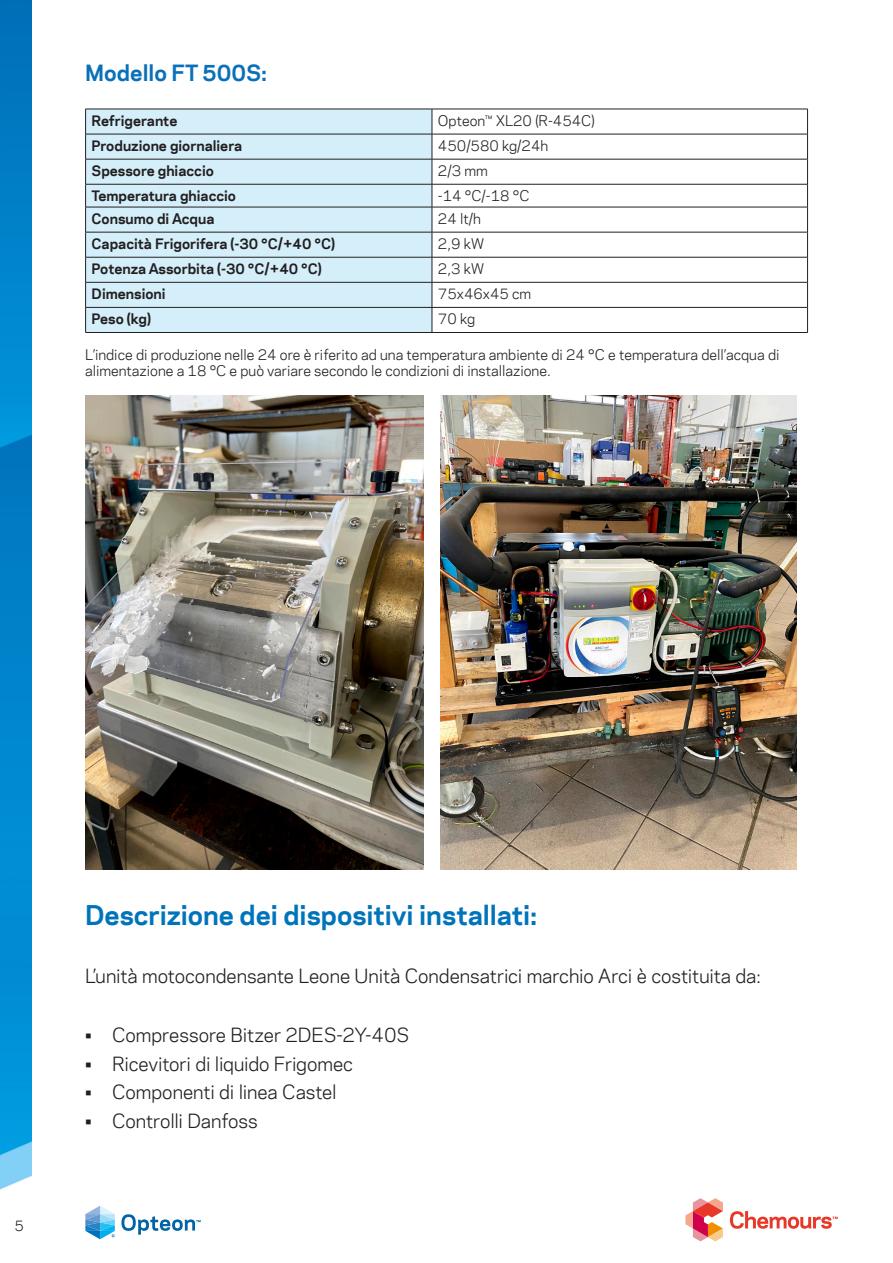
<style>
.page{position:relative;width:893px;height:1263px;background:#fff}
.page>*{position:absolute;margin:0;border:0;box-sizing:border-box;transform-origin:0 0}
.Chemours_Paragraph{font:700 25.5px "Chemours Sans";letter-spacing:-.005em;color:#0074bb}
.Table_header{font:700 21px "Chemours Sans";color:#0970b9}
.Chemours_Paragraph-2{font:18px "Chemours Sans";letter-spacing:-.005em;color:#231f20}
.Table_text_small{font:13.5px/16.2px "Chemours Sans";color:#231f20}
.Table_text_small-2{font:700 13.5px "Chemours Sans";color:#231f20}
.Page_number{font:13.5px "Chemours Sans";color:#231f20}
</style>
<div class="page">
<svg style="left:121px;top:1214px;width:80px;height:21px"></svg>
<svg style="left:85px;top:1206px;width:30px;height:33px"></svg>
<svg style="left:685px;top:1198px;width:38px;height:43px"></svg>
<svg style="left:730px;top:1211px;width:108px;height:18px"></svg>
<img style="left:0;top:0;width:32px;height:1190px">
<img style="left:85px;top:395px;width:338px;height:474px">
<img style="left:441px;top:395px;width:356px;height:474px">
<div style="left:86px;top:110px;width:346px;height:222px;background:#d4eff9"></div>
<hr style="left:85px;top:109px;width:347px;height:1px;background:#231f20">
<hr style="left:432px;top:109px;width:376px;height:1px;background:#231f20">
<hr style="left:85px;top:134px;width:347px;height:1px;background:#231f20">
<hr style="left:432px;top:134px;width:376px;height:1px;background:#231f20">
<hr style="left:85px;top:159px;width:347px;height:1px;background:#231f20">
<hr style="left:432px;top:159px;width:376px;height:1px;background:#231f20">
<hr style="left:85px;top:184px;width:347px;height:1px;background:#231f20">
<hr style="left:432px;top:184px;width:376px;height:1px;background:#231f20">
<hr style="left:85px;top:207px;width:347px;height:1px;background:#231f20">
<hr style="left:432px;top:207px;width:376px;height:1px;background:#231f20">
<hr style="left:85px;top:232px;width:347px;height:1px;background:#231f20">
<hr style="left:432px;top:232px;width:376px;height:1px;background:#231f20">
<hr style="left:85px;top:257px;width:347px;height:1px;background:#231f20">
<hr style="left:432px;top:257px;width:376px;height:1px;background:#231f20">
<hr style="left:85px;top:282px;width:347px;height:1px;background:#231f20">
<hr style="left:432px;top:282px;width:376px;height:1px;background:#231f20">
<hr style="left:85px;top:307px;width:347px;height:1px;background:#231f20">
<svg style="left:85px;top:109px;width:1px;height:223px"></svg>
<hr style="left:432px;top:307px;width:376px;height:1px;background:#231f20">
<svg style="left:432px;top:109px;width:1px;height:223px"></svg>
<svg style="left:807px;top:109px;width:1px;height:223px"></svg>
<hr style="left:85px;top:332px;width:347px;height:1px;background:#231f20">
<hr style="left:432px;top:332px;width:376px;height:1px;background:#231f20">
<p class="Table_header" style="left:85px;top:57px;width:183px">Modello FT 500S:</p>
<p class="Table_text_small-2" style="left:92px;top:110px;width:87px">Refrigerante</p>
<p class="Table_text_small" style="left:438px;top:112px;width:158px">Opteon™ XL20 (R-454C)</p>
<p class="Table_text_small-2" style="left:92px;top:135px;width:152px">Produzione giornaliera</p>
<p class="Table_text_small" style="left:438px;top:137px;width:112px">450/580 kg/24h</p>
<p class="Table_text_small-2" style="left:92px;top:161px;width:124px">Spessore ghiaccio</p>
<p class="Table_text_small" style="left:438px;top:162px;width:51px">2/3 mm</p>
<p class="Table_text_small-2" style="left:92px;top:186px;width:146px">Temperatura ghiaccio</p>
<p class="Table_text_small" style="left:438px;top:187px;width:93px">-14 °C/-18 °C</p>
<p class="Table_text_small-2" style="left:92px;top:208px;width:124px">Consumo di Acqua</p>
<p class="Table_text_small" style="left:438px;top:210px;width:44px">24 lt/h</p>
<p class="Table_text_small-2" style="left:92px;top:234px;width:245px">Capacità Frigorifera (-30 °C/+40 °C)</p>
<p class="Table_text_small" style="left:438px;top:235px;width:48px">2,9 kW</p>
<p class="Table_text_small-2" style="left:92px;top:259px;width:232px">Potenza Assorbita (-30 °C/+40 °C)</p>
<p class="Table_text_small" style="left:438px;top:260px;width:48px">2,3 kW</p>
<p class="Table_text_small-2" style="left:92px;top:284px;width:75px">Dimensioni</p>
<p class="Table_text_small" style="left:438px;top:285px;width:95px">75x46x45 cm</p>
<p class="Table_text_small-2" style="left:92px;top:309px;width:61px">Peso (kg)</p>
<p class="Table_text_small" style="left:438px;top:310px;width:39px">70 kg</p>
<p class="Table_text_small" style="left:85px;top:345px;width:696px">L’indice di produzione nelle 24 ore è riferito ad una temperatura ambiente di 24 °C e temperatura dell’acqua di alimentazione a 18 °C e può variare secondo le condizioni di installazione.</p>
<p class="Page_number" style="left:14px;top:1215px;width:11px">5</p>
<p class="Chemours_Paragraph" style="left:85px;top:896px;width:453px">Descrizione dei dispositivi installati:</p>
<p class="Chemours_Paragraph-2" style="left:85px;top:962px;width:678px">L’unità motocondensante Leone Unità Condensatrici marchio Arci è costituita da:</p>
<p class="Chemours_Paragraph-2" style="left:85px;top:1022px;width:326px">• Compressore Bitzer 2DES-2Y-40S</p>
<p class="Chemours_Paragraph-2" style="left:85px;top:1050px;width:270px">• Ricevitori di liquido Frigomec</p>
<p class="Chemours_Paragraph-2" style="left:85px;top:1079px;width:253px">• Componenti di linea Castel</p>
<p class="Chemours_Paragraph-2" style="left:85px;top:1107px;width:174px">• Controlli Danfoss</p>
</div>
